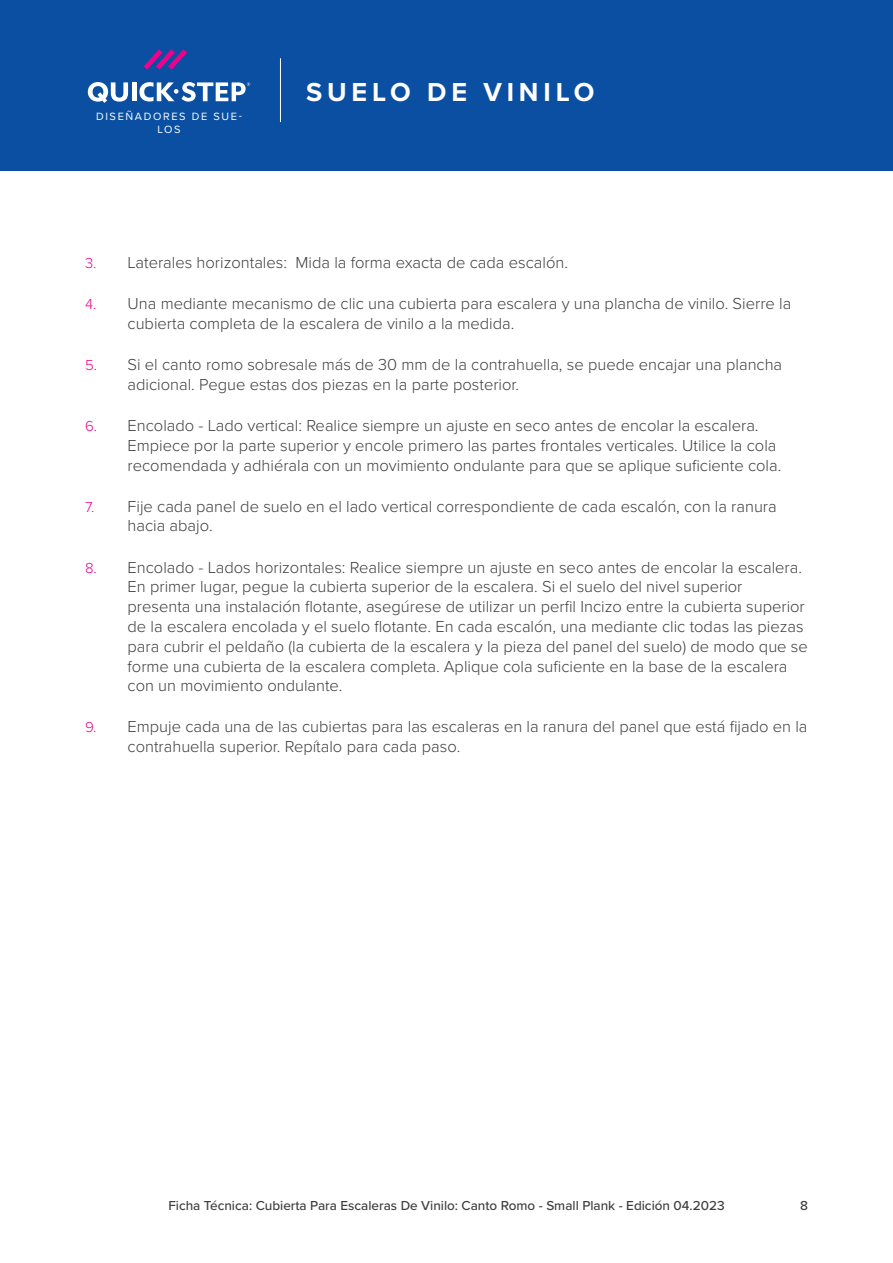
<style>
.page{position:relative;width:893px;height:1263px;background:#fff}
.page>*{position:absolute;margin:0;border:0;box-sizing:border-box;transform-origin:0 0}
.Range{font:700 27px "Proxima Nova";letter-spacing:.175em;color:#fff}
.t1{font:300 16.5px/19.8px "Proxima Nova";color:#3e3e3f}
.t2{font:500 13.5px "Proxima Nova";color:#3e3e3f}
.FloorDesigners{font:10.95px/13.2px "Proxima Nova";letter-spacing:.15em;color:#fff;text-align:center}
.s1{font-size:15px;color:#ed028c}
</style>
<div class="page">
<div style="left:0;top:0;width:893px;height:170px;background:#0a4fa2"></div>
<hr style="left:280px;top:58px;width:1px;height:64px;background:#fff">
<svg style="left:144px;top:49px;width:43px;height:21px"></svg>
<svg style="left:88px;top:82px;width:40px;height:21px"></svg>
<hr style="left:132px;top:82px;width:4px;height:19px;background:#fff">
<svg style="left:139px;top:82px;width:111px;height:20px"></svg>
<p class="FloorDesigners" style="left:96px;top:110px;width:147px">DISEÑADORES DE SUE-<br>LOS</p>
<p class="Range" style="left:306px;top:72px;width:290px">SUELO DE VINILO</p>
<p class="t1" style="left:85px;top:252px;width:484px"><span class="s1">3.</span> Laterales horizontales: Mida la forma exacta de cada escalón.</p>
<p class="t1" style="left:128px;top:293px;width:665px;text-indent:-43px"><span class="s1">4.</span> Una mediante mecanismo de clic una cubierta para escalera y una plancha de vinilo. Sierre la cubierta completa de la escalera de vinilo a la medida.</p>
<p class="t1" style="left:128px;top:354px;width:656px;text-indent:-43px"><span class="s1">5.</span> Si el canto romo sobresale más de 30 mm de la contrahuella, se puede encajar una plancha adicional. Pegue estas dos piezas en la parte posterior.</p>
<p class="t1" style="left:128px;top:415px;width:655px;text-indent:-43px"><span class="s1">6.</span> Encolado - Lado vertical: Realice siempre un ajuste en seco antes de encolar la escalera.<br>Empiece por la parte superior y encole primero las partes frontales verticales. Utilice la cola recomendada y adhiérala con un movimiento ondulante para que se aplique suficiente cola.</p>
<p class="t1" style="left:128px;top:495px;width:651px;text-indent:-43px"><span class="s1">7.</span> Fije cada panel de suelo en el lado vertical correspondiente de cada escalón, con la ranura hacia abajo.</p>
<p class="t1" style="left:128px;top:556px;width:682px;text-indent:-43px"><span class="s1">8.</span> Encolado - Lados horizontales: Realice siempre un ajuste en seco antes de encolar la escalera.<br>En primer lugar, pegue la cubierta superior de la escalera. Si el suelo del nivel superior presenta una instalación flotante, asegúrese de utilizar un perfil Incizo entre la cubierta superior de la escalera encolada y el suelo flotante. En cada escalón, una mediante clic todas las piezas para cubrir el peldaño (la cubierta de la escalera y la pieza del panel del suelo) de modo que se forme una cubierta de la escalera completa. Aplique cola suficiente en la base de la escalera con un movimiento ondulante.</p>
<p class="t1" style="left:128px;top:716px;width:681px;text-indent:-43px"><span class="s1">9.</span> Empuje cada una de las cubiertas para las escaleras en la ranura del panel que está fijado en la contrahuella superior. Repítalo para cada paso.</p>
<p class="t2" style="left:168px;top:1195px;width:558px">Ficha Técnica: Cubierta Para Escaleras De Vinilo: Canto Romo - Small Plank - Edición 04.2023</p>
<p class="t2" style="left:800px;top:1195px;width:9px">8</p>
</div>
